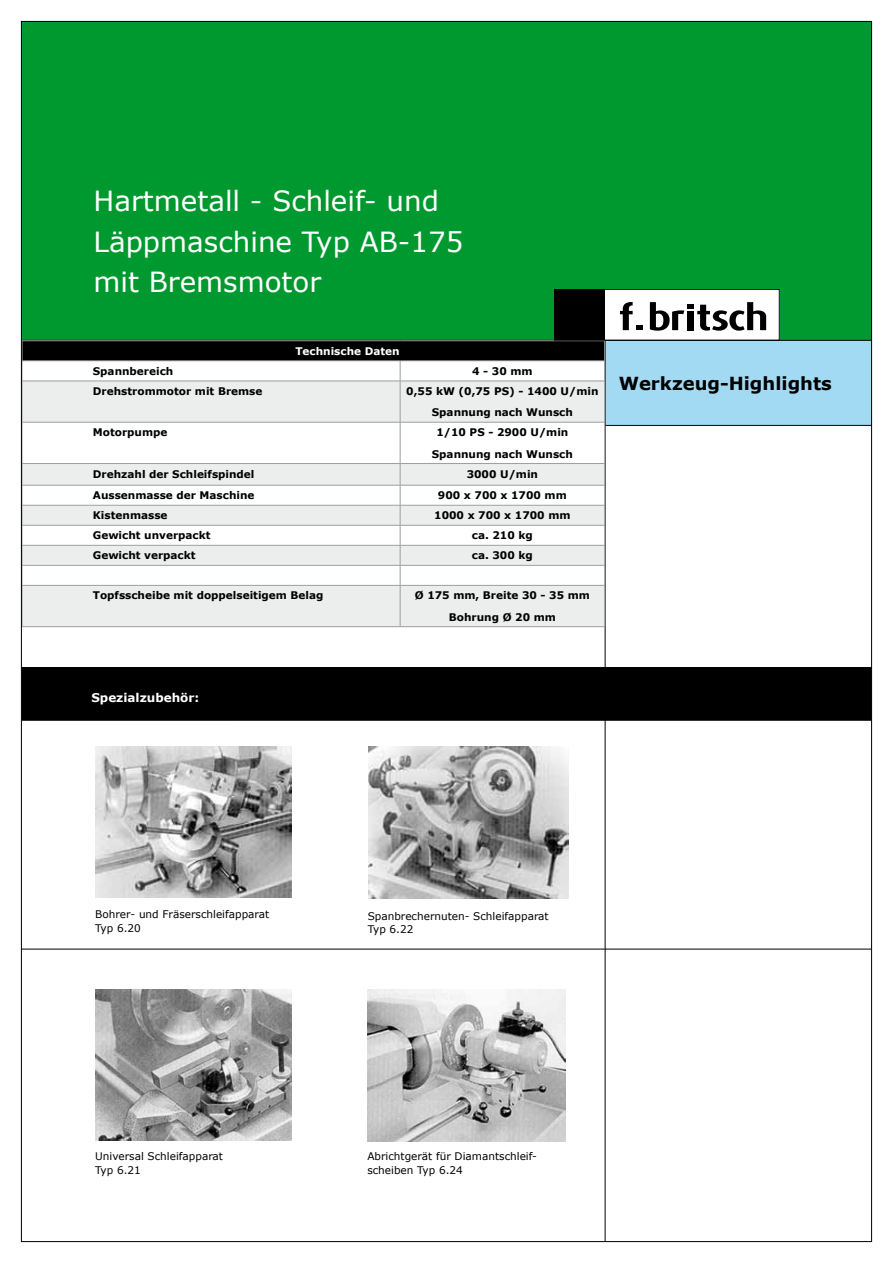
<style>
.page{position:relative;width:893px;height:1263px;background:#fff}
.page>*{position:absolute;margin:0;border:0;box-sizing:border-box;transform-origin:0 0}
.t1{font:27.75px/40.5px "Verdana";color:#fff}
.t2{font:700 18px "Verdana";color:#000}
.t3{font:700 12px "Verdana";color:#fff}
.t4{font:700 10.5px/21.3px "Verdana";color:#000;text-align:center}
.t5{font:10.5px/13.5px "Verdana";color:#000}
.t6{font:700 10.5px "Verdana";color:#fff}
</style>
<div class="page">
<div style="left:605px;top:340px;width:267px;height:85px;background:#a2daf4"></div>
<div style="left:21px;top:21px;width:851px;height:319px;background:#009930"></div>
<hr style="left:605px;top:425px;width:267px;height:1px;background:#000">
<hr style="left:605px;top:340px;width:1px;height:902px;background:#000">
<hr style="left:21px;top:949px;width:851px;height:1px;background:#000">
<hr style="left:21px;top:340px;width:851px;height:1px;background:#000">
<div style="left:22px;top:341px;width:583px;height:20px;background:#000"></div>
<div style="left:23px;top:382px;width:581px;height:244px;background:#eceded"></div>
<svg style="left:23px;top:423px;width:581px;height:162px"></svg>
<hr style="left:400px;top:381px;width:1px;height:41px;background:#9c9e9f">
<hr style="left:604px;top:381px;width:1px;height:41px;background:#9c9e9f">
<hr style="left:22px;top:422px;width:378px;height:1px;background:#9c9e9f">
<hr style="left:400px;top:422px;width:205px;height:1px;background:#9c9e9f">
<hr style="left:400px;top:422px;width:1px;height:41px;background:#9c9e9f">
<hr style="left:604px;top:422px;width:1px;height:41px;background:#9c9e9f">
<hr style="left:22px;top:463px;width:378px;height:1px;background:#9c9e9f">
<hr style="left:400px;top:463px;width:205px;height:1px;background:#9c9e9f">
<hr style="left:22px;top:585px;width:378px;height:1px;background:#9c9e9f">
<hr style="left:400px;top:585px;width:205px;height:1px;background:#9c9e9f">
<hr style="left:400px;top:586px;width:1px;height:40px;background:#9c9e9f">
<hr style="left:604px;top:586px;width:1px;height:40px;background:#9c9e9f">
<hr style="left:22px;top:626px;width:378px;height:1px;background:#9c9e9f">
<hr style="left:400px;top:626px;width:205px;height:1px;background:#9c9e9f">
<hr style="left:22px;top:340px;width:378px;height:1px;background:#9c9e9f">
<hr style="left:400px;top:340px;width:205px;height:1px;background:#9c9e9f">
<hr style="left:22px;top:360px;width:378px;height:1px;background:#9c9e9f">
<hr style="left:400px;top:360px;width:205px;height:1px;background:#9c9e9f">
<svg style="left:400px;top:361px;width:1px;height:20px"></svg>
<svg style="left:604px;top:341px;width:1px;height:40px"></svg>
<hr style="left:22px;top:381px;width:378px;height:1px;background:#9c9e9f">
<hr style="left:400px;top:381px;width:205px;height:1px;background:#9c9e9f">
<hr style="left:22px;top:485px;width:378px;height:1px;background:#9c9e9f">
<hr style="left:400px;top:485px;width:205px;height:1px;background:#9c9e9f">
<hr style="left:22px;top:505px;width:378px;height:1px;background:#9c9e9f">
<hr style="left:400px;top:505px;width:205px;height:1px;background:#9c9e9f">
<hr style="left:22px;top:525px;width:378px;height:1px;background:#9c9e9f">
<hr style="left:400px;top:525px;width:205px;height:1px;background:#9c9e9f">
<hr style="left:22px;top:545px;width:378px;height:1px;background:#9c9e9f">
<hr style="left:400px;top:545px;width:205px;height:1px;background:#9c9e9f">
<svg style="left:400px;top:464px;width:1px;height:121px"></svg>
<svg style="left:604px;top:464px;width:1px;height:121px"></svg>
<hr style="left:22px;top:565px;width:378px;height:1px;background:#9c9e9f">
<hr style="left:400px;top:565px;width:205px;height:1px;background:#9c9e9f">
<div style="left:23px;top:667px;width:847px;height:54px;background:#000"></div>
<img style="left:95px;top:747px;width:197px;height:151px">
<img style="left:369px;top:747px;width:199px;height:152px">
<img style="left:95px;top:989px;width:197px;height:152px">
<img style="left:368px;top:989px;width:198px;height:152px">
<div style="left:554px;top:289px;width:225px;height:51px;background:#fff"></div>
<div style="left:554px;top:289px;width:51px;height:51px;background:#000"></div>
<svg style="left:650px;top:302px;width:116px;height:29px"></svg>
<svg style="left:620px;top:302px;width:22px;height:28px"></svg>
<div style="left:554px;top:289px;width:225px;height:51px;border:1px solid #000"></div>
<h1 class="t1" style="left:94px;top:181px;width:371px">Hartmetall - Schleif- und<br>Läppmaschine Typ AB-175 mit Bremsmotor</h1>
<p class="t6" style="left:295px;top:343px;width:106px">Technische Daten</p>
<p class="t4" style="left:93px;top:360px;width:82px">Spannbereich</p>
<p class="t4" style="left:472px;top:360px;width:62px">4 - 30 mm</p>
<p class="t4" style="left:93px;top:380px;width:171px">Drehstrommotor mit Bremse</p>
<p class="t4" style="left:406px;top:380px;width:194px">0,55 kW (0,75 PS) - 1400 U/min<br>Spannung nach Wunsch</p>
<p class="t4" style="left:93px;top:422px;width:76px">Motorpumpe</p>
<p class="t4" style="left:432px;top:422px;width:143px">1/10 PS - 2900 U/min<br>Spannung nach Wunsch</p>
<p class="t4" style="left:93px;top:463px;width:163px">Drehzahl der Schleifspindel</p>
<p class="t4" style="left:467px;top:463px;width:73px">3000 U/min</p>
<p class="t4" style="left:93px;top:485px;width:163px">Aussenmasse der Maschine</p>
<p class="t4" style="left:438px;top:485px;width:130px">900 x 700 x 1700 mm</p>
<p class="t4" style="left:93px;top:505px;width:76px">Kistenmasse</p>
<p class="t4" style="left:434px;top:505px;width:138px">1000 x 700 x 1700 mm</p>
<p class="t4" style="left:93px;top:525px;width:119px">Gewicht unverpackt</p>
<p class="t4" style="left:472px;top:525px;width:62px">ca. 210 kg</p>
<p class="t4" style="left:93px;top:545px;width:104px">Gewicht verpackt</p>
<p class="t4" style="left:472px;top:545px;width:62px">ca. 300 kg</p>
<p class="t4" style="left:93px;top:585px;width:232px">Topfsscheibe mit doppelseitigem Belag</p>
<p class="t4" style="left:415px;top:585px;width:177px">Ø 175 mm, Breite 30 - 35 mm<br>Bohrung Ø 20 mm</p>
<h2 class="t2" style="left:619px;top:370px;width:215px">Werkzeug-Highlights</h2>
<p class="t3" style="left:91px;top:689px;width:109px">Spezialzubehör:</p>
<p class="t5" style="left:95px;top:908px;width:176px">Bohrer- und Fräserschleifapparat<br>Typ 6.20</p>
<p class="t5" style="left:368px;top:909px;width:183px">Spanbrechernuten- Schleifapparat<br>Typ 6.22</p>
<p class="t5" style="left:95px;top:1149px;width:129px">Universal Schleifapparat<br>Typ 6.21</p>
<p class="t5" style="left:367px;top:1149px;width:171px">Abrichtgerät für Diamantschleif&shy;scheiben Typ 6.24</p>
</div>
